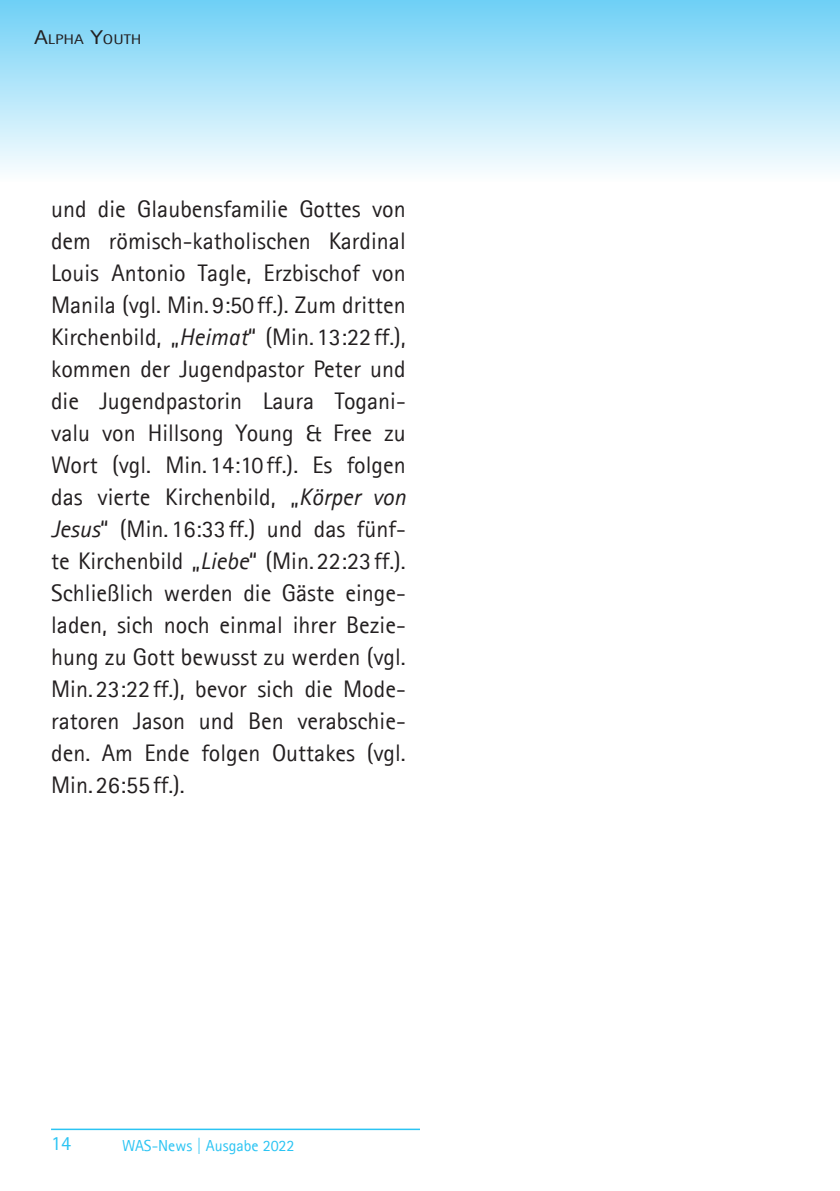
<style>
.page{position:relative;width:840px;height:1191px;background:#fff}
.page>*{position:absolute;margin:0;border:0;box-sizing:border-box;transform-origin:0 0}
.t1{font:24px/32px "Agfa Rotis Sans Serif";color:#231f20;text-align:justify}
.t2{font:20px "Agfa Rotis Sans Serif";color:#2bc4f3}
.t3{font:16px "Agfa Rotis Sans Serif";color:#2bc4f3}
.t4{font:14px "Agfa Rotis Sans Serif";color:#231f20;scale:1.25 1}
.s1{font-size:20px}
.s2{font-style:italic}
</style>
<div class="page">
<hr style="left:51px;top:1128px;width:369px;height:2px;background:#2bc4f3">
<div style="left:0;top:0;width:839px;height:181px;background:linear-gradient(to bottom,#6ed0f6,#fcfefe)"></div>
<p class="t4" style="left:34px;top:31px;width:87px"><span class="s1">A</span>LPHA <span class="s1">Y</span>OUTH</p>
<p class="t1" style="left:51px;top:193px;width:356px">und die Glaubensfamilie Gottes von dem römisch-katholischen Kardinal Louis Antonio Tagle, Erzbischof von Manila (vgl. Min. 9:50ff.). Zum dritten Kirchenbild, „<span class="s2">Heimat</span>“ (Min. 13:22ff.), kommen der Jugendpastor Peter und die Jugendpastorin Laura Togani&shy;valu von Hillsong Young &amp; Free zu Wort (vgl. Min.14:10 ff.). Es folgen das vierte Kirchenbild, „<span class="s2">Körper von Jesus</span>“ (Min. 16:33 ff.) und das fünf&shy;te Kirchenbild „<span class="s2">Liebe</span>“ (Min. 22:23ff.).<br>Schließlich werden die Gäste einge&shy;laden, sich noch einmal ihrer Bezie&shy;hung zu Gott bewusst zu werden (vgl.<br>Min.23:22ff.), bevor sich die Mode&shy;ratoren Jason und Ben verabschie&shy;den. Am Ende folgen Outtakes (vgl.<br>Min.26:55ff.).</p>
<p class="t2" style="left:51px;top:1131px;width:22px">14</p>
<p class="t3" style="left:122px;top:1136px;width:174px">WAS-News | Ausgabe 2022</p>
</div>
